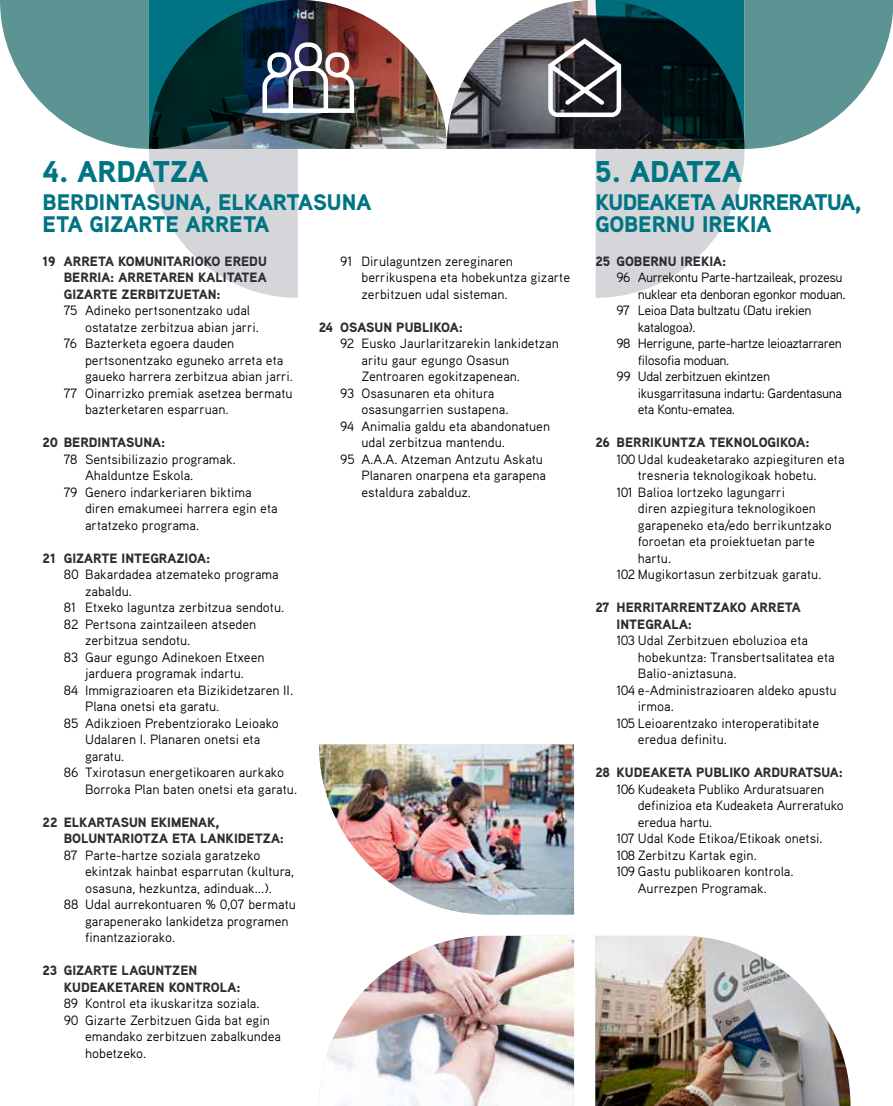
<style>
.page{position:relative;width:893px;height:1106px;background:#fff}
.page>*{position:absolute;margin:0;border:0;box-sizing:border-box;transform-origin:0 0}
.t1{font:900 30px "Aaux Pro OT";color:#007482}
.t2{font:900 22.5px/22.5px "Aaux Pro OT";color:#007482}
.t3{font:900 22.5px/22.5px "Aaux Pro OT";letter-spacing:-.03em;color:#007482}
.t4{font:13.5px/16.5px "Aaux Pro OT";color:#000}
.t5{font:900 13.5px/16.5px "Aaux Pro OT";color:#2c2c33}
.t6{font:13.5px "Aaux Pro OT";letter-spacing:-.03em;color:#000}
</style>
<div class="page">
<img style="left:447px;top:7px;width:101px;height:142px">
<img style="left:354px;top:11px;width:93px;height:138px">
<svg style="left:548px;top:0;width:345px;height:298px"></svg>
<svg style="left:0;top:0;width:354px;height:298px"></svg>
<img style="left:319px;top:935px;width:255px;height:171px">
<img style="left:595px;top:935px;width:255px;height:171px">
<img style="left:319px;top:744px;width:255px;height:170px">
<h1 class="t1" style="left:43px;top:153px;width:167px">4. ARDATZA</h1>
<h1 class="t1" style="left:595px;top:153px;width:148px">5. ADATZA</h1>
<h2 class="t2" style="left:43px;top:190px;width:330px">BERDINTASUNA, ELKARTASUNA<br>ETA GIZARTE ARRETA</h2>
<h2 class="t3" style="left:595px;top:190px;width:268px">KUDEAKETA AURRERATUA,<br>GOBERNU IREKIA</h2>
<p class="t5" style="left:64px;top:252px;width:205px;text-align:justify;text-indent:-21px">19 ARRETA KOMUNITARIOKO EREDU BERRIA: ARRETAREN KALITATEA GIZARTE ZERBITZUETAN:</p>
<p class="t4" style="left:64px;top:302px;width:188px">75 Adineko pertsonentzako udal</p>
<p class="t4" style="left:85px;top:318px;width:175px">ostatatze zerbitzua abian jarri.</p>
<p class="t4" style="left:64px;top:335px;width:172px">76 Bazterketa egoera dauden</p>
<p class="t4" style="left:85px;top:351px;width:200px">pertsonentzako eguneko arreta eta</p>
<p class="t4" style="left:85px;top:368px;width:210px">gaueko harrera zerbitzua abian jarri.</p>
<p class="t4" style="left:64px;top:384px;width:230px">77 Oinarrizko premiak asetzea bermatu</p>
<p class="t4" style="left:85px;top:401px;width:145px">bazterketaren esparruan.</p>
<p class="t5" style="left:43px;top:434px;width:124px">20 BERDINTASUNA:</p>
<p class="t4" style="left:64px;top:450px;width:174px">78 Sentsibilizazio programak.</p>
<p class="t4" style="left:85px;top:467px;width:110px">Ahalduntze Eskola.</p>
<p class="t4" style="left:64px;top:483px;width:189px">79 Genero indarkeriaren biktima</p>
<p class="t4" style="left:85px;top:500px;width:194px">diren emakumeei harrera egin eta</p>
<p class="t4" style="left:85px;top:516px;width:116px">artatzeko programa.</p>
<p class="t5" style="left:43px;top:549px;width:169px">21 GIZARTE INTEGRAZIOA:</p>
<p class="t4" style="left:64px;top:566px;width:217px">80 Bakardadea atzemateko programa</p>
<p class="t4" style="left:85px;top:582px;width:48px">zabaldu.</p>
<p class="t4" style="left:64px;top:599px;width:222px">81 Etxeko laguntza zerbitzua sendotu.</p>
<p class="t4" style="left:64px;top:615px;width:194px">82 Pertsona zaintzaileen atseden</p>
<p class="t4" style="left:85px;top:632px;width:107px">zerbitzua sendotu.</p>
<p class="t4" style="left:64px;top:648px;width:202px">83 Gaur egungo Adinekoen Etxeen</p>
<p class="t4" style="left:85px;top:665px;width:161px">jarduera programak indartu.</p>
<p class="t4" style="left:64px;top:681px;width:231px">84 Immigrazioaren eta Bizikidetzaren II.</p>
<p class="t4" style="left:85px;top:698px;width:136px">Plana onetsi eta garatu.</p>
<p class="t4" style="left:64px;top:714px;width:217px">85 Adikzioen Prebentziorako Leioako</p>
<p class="t4" style="left:85px;top:731px;width:177px">Udalaren I. Planaren onetsi eta</p>
<p class="t4" style="left:85px;top:747px;width:41px">garatu.</p>
<p class="t4" style="left:64px;top:764px;width:222px">86 Txirotasun energetikoaren aurkako</p>
<p class="t4" style="left:85px;top:780px;width:214px">Borroka Plan baten onetsi eta garatu.</p>
<p class="t5" style="left:64px;top:813px;width:222px;text-indent:-21px">22 ELKARTASUN EKIMENAK,<br>BOLUNTARIOTZA ETA LANKIDETZA:</p>
<p class="t4" style="left:64px;top:846px;width:198px">87 Parte-hartze soziala garatzeko</p>
<p class="t4" style="left:85px;top:863px;width:211px">ekintzak hainbat esparrutan (kultura,</p>
<p class="t4" style="left:85px;top:879px;width:188px">osasuna, hezkuntza, adinduak...).</p>
<p class="t4" style="left:64px;top:896px;width:234px">88 Udal aurrekontuaren % 0,07 bermatu</p>
<p class="t4" style="left:85px;top:912px;width:205px">garapenerako lankidetza programen</p>
<p class="t4" style="left:85px;top:929px;width:92px">finantzaziorako.</p>
<p class="t5" style="left:64px;top:961px;width:178px;text-indent:-21px">23 GIZARTE LAGUNTZEN<br>KUDEAKETAREN KONTROLA:</p>
<p class="t4" style="left:64px;top:995px;width:197px">89 Kontrol eta ikuskaritza soziala.</p>
<p class="t4" style="left:64px;top:1011px;width:208px">90 Gizarte Zerbitzuen Gida bat egin</p>
<p class="t4" style="left:85px;top:1028px;width:198px">emandako zerbitzuen zabalkundea</p>
<p class="t4" style="left:85px;top:1044px;width:63px">hobetzeko.</p>
<p class="t4" style="left:361px;top:252px;width:210px;text-indent:-21px">91 Dirulaguntzen zereginaren berrikuspena eta hobekuntza gizarte zerbitzuen udal sisteman.</p>
<p class="t5" style="left:319px;top:318px;width:146px">24 OSASUN PUBLIKOA:</p>
<p class="t4" style="left:340px;top:335px;width:220px">92 Eusko Jaurlaritzarekin lankidetzan</p>
<p class="t4" style="left:361px;top:351px;width:149px">aritu gaur egungo Osasun</p>
<p class="t4" style="left:361px;top:368px;width:160px">Zentroaren egokitzapenean.</p>
<p class="t4" style="left:340px;top:384px;width:156px">93 Osasunaren eta ohitura</p>
<p class="t4" style="left:361px;top:401px;width:149px">osasungarrien sustapena.</p>
<p class="t4" style="left:340px;top:417px;width:211px">94 Animalia galdu eta abandonatuen</p>
<p class="t4" style="left:361px;top:434px;width:145px">udal zerbitzua mantendu.</p>
<p class="t4" style="left:340px;top:450px;width:204px">95 A.A.A. Atzeman Antzutu Askatu</p>
<p class="t4" style="left:361px;top:467px;width:186px">Planaren onarpena eta garapena</p>
<p class="t4" style="left:361px;top:483px;width:111px">estaldura zabalduz.</p>
<p class="t5" style="left:595px;top:252px;width:133px">25 GOBERNU IREKIA:</p>
<p class="t6" style="left:617px;top:269px;width:228px">96 Aurrekontu Parte-hartzaileak, prozesu</p>
<p class="t6" style="left:638px;top:285px;width:209px">nuklear eta denboran egonkor moduan.</p>
<p class="t6" style="left:617px;top:302px;width:197px">97 Leioa Data bultzatu (Datu irekien</p>
<p class="t6" style="left:638px;top:318px;width:59px">katalogoa).</p>
<p class="t6" style="left:617px;top:335px;width:227px">98 Herrigune, parte-hartze leioaztarraren</p>
<p class="t6" style="left:638px;top:351px;width:93px">filosofia moduan.</p>
<p class="t6" style="left:617px;top:368px;width:155px">99 Udal zerbitzuen ekintzen</p>
<p class="t6" style="left:638px;top:384px;width:206px">ikusgarritasuna indartu: Gardentasuna</p>
<p class="t6" style="left:638px;top:401px;width:99px">eta Kontu-ematea.</p>
<p class="t5" style="left:595px;top:433px;width:216px">26 BERRIKUNTZA TEKNOLOGIKOA:</p>
<p class="t4" style="left:617px;top:450px;width:230px">100 Udal kudeaketarako azpiegituren eta</p>
<p class="t4" style="left:638px;top:466px;width:180px">tresneria teknologikoak hobetu.</p>
<p class="t4" style="left:617px;top:483px;width:170px">101 Balioa lortzeko lagungarri</p>
<p class="t4" style="left:638px;top:499px;width:180px">diren azpiegitura teknologikoen</p>
<p class="t4" style="left:638px;top:516px;width:195px">garapeneko eta/edo berrikuntzako</p>
<p class="t4" style="left:638px;top:532px;width:178px">foroetan eta proiektuetan parte</p>
<p class="t4" style="left:638px;top:549px;width:35px">hartu.</p>
<p class="t4" style="left:617px;top:565px;width:206px">102 Mugikortasun zerbitzuak garatu.</p>
<p class="t5" style="left:617px;top:598px;width:186px;text-indent:-21px">27 HERRITARRENTZAKO ARRETA<br>INTEGRALA:</p>
<p class="t4" style="left:617px;top:631px;width:193px">103 Udal Zerbitzuen eboluzioa eta</p>
<p class="t4" style="left:638px;top:648px;width:198px">hobekuntza: Transbertsalitatea eta</p>
<p class="t4" style="left:638px;top:664px;width:100px">Balio-aniztasuna.</p>
<p class="t4" style="left:617px;top:681px;width:221px">104 e-Administrazioaren aldeko apustu</p>
<p class="t4" style="left:638px;top:697px;width:38px">irmoa.</p>
<p class="t4" style="left:617px;top:714px;width:204px">105 Leioarentzako interoperatibitate</p>
<p class="t4" style="left:638px;top:730px;width:91px">eredua definitu.</p>
<p class="t5" style="left:595px;top:763px;width:249px">28 KUDEAKETA PUBLIKO ARDURATSUA:</p>
<p class="t4" style="left:617px;top:780px;width:209px">106 Kudeaketa Publiko Arduratsuaren</p>
<p class="t4" style="left:638px;top:796px;width:208px">definizioa eta Kudeaketa Aurreratuko</p>
<p class="t4" style="left:638px;top:813px;width:76px">eredua hartu.</p>
<p class="t4" style="left:617px;top:829px;width:208px">107 Udal Kode Etikoa/Etikoak onetsi.</p>
<p class="t4" style="left:617px;top:846px;width:142px">108 Zerbitzu Kartak egin.</p>
<p class="t4" style="left:617px;top:862px;width:179px">109 Gastu publikoaren kontrola.</p>
<p class="t4" style="left:638px;top:879px;width:131px">Aurrezpen Programak.</p>
</div>
